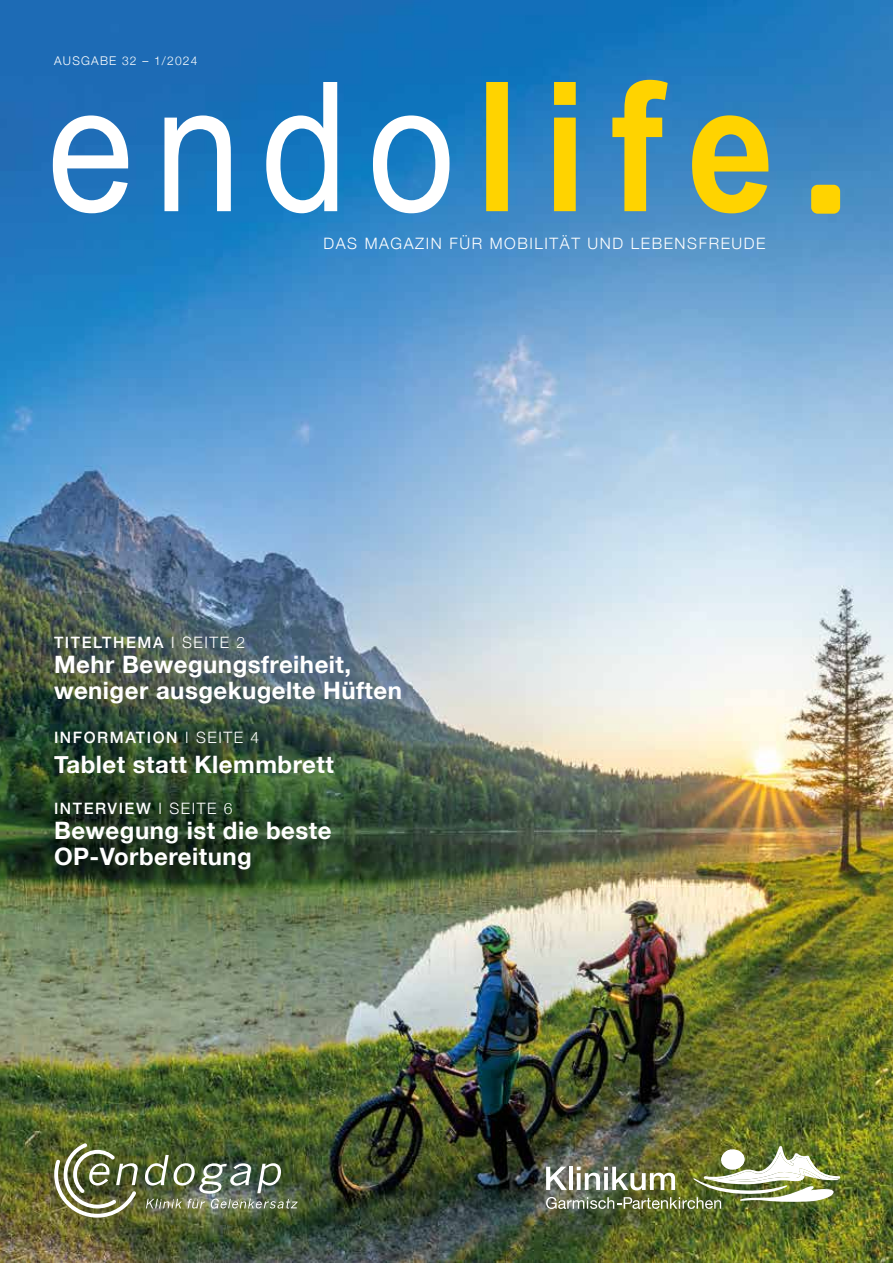
<style>
.page{position:relative;width:893px;height:1263px;background:#fff}
.page>*{position:absolute;margin:0;border:0;box-sizing:border-box;transform-origin:0 0}
.t1{font:700 24px/25.5px "Helvetica Neue";letter-spacing:.02em;color:#fff}
.t2{font:500 15.75px "Helvetica Neue";letter-spacing:.1em;color:#fff}
.t3{font:300 15.75px "Helvetica Neue";letter-spacing:.1em;color:#fff}
.t4{font:300 12px "Helvetica Neue";letter-spacing:.1em;color:#fff}
.s1{font-weight:300}
</style>
<div class="page">
<img style="left:0;top:0;width:893px;height:1263px">
<img style="left:54px;top:1143px;width:84px;height:74px">
<img style="left:144px;top:1155px;width:154px;height:53px">
<svg style="left:486px;top:80px;width:282px;height:133px;background:#7d9f7a"></svg>
<svg style="left:53px;top:82px;width:396px;height:131px"></svg>
<img style="left:546px;top:1146px;width:294px;height:63px">
<div style="left:811px;top:185px;width:29px;height:29px;background:#ffd300;border-radius:7px"></div>
<p class="t4" style="left:54px;top:52px;width:145px">AUSGABE 32 – 1/2024</p>
<p class="t3" style="left:324px;top:231px;width:443px">DAS MAGAZIN FÜR MOBILITÄT UND LEBENSFREUDE</p>
<p class="t2" style="left:54px;top:629px;width:193px">TITELTHEMA <span class="s1">I SEITE 2</span></p>
<p class="t1" style="left:54px;top:652px;width:350px">Mehr Bewegungsfreiheit, weniger ausgekugelte Hüften</p>
<p class="t2" style="left:54px;top:725px;width:207px">INFORMATION <span class="s1">I SEITE 4</span></p>
<p class="t1" style="left:54px;top:752px;width:281px">Tablet statt Klemmbrett</p>
<p class="t2" style="left:54px;top:795px;width:180px">INTERVIEW <span class="s1">I SEITE 6</span></p>
<p class="t1" style="left:54px;top:818px;width:279px">Bewegung ist die beste<br>OP-Vorbereitung</p>
</div>
